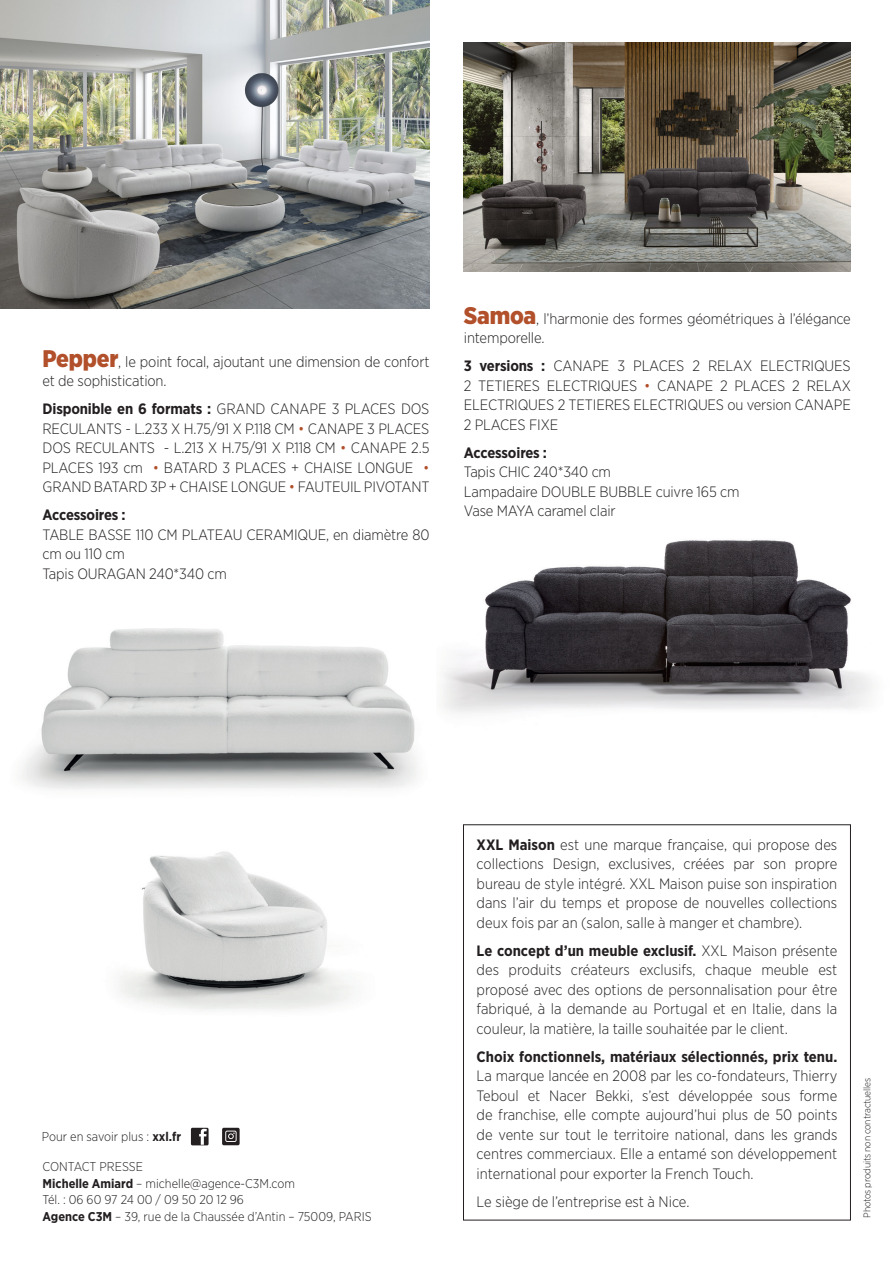
<style>
.page{position:relative;width:893px;height:1263px;background:#fff}
.page>*{position:absolute;margin:0;border:0;box-sizing:border-box;transform-origin:0 0}
.t1{font:300 15px/19.5px "Gotham Narrow";letter-spacing:-.01em;color:#231f20;text-align:justify}
.t2{font:700 15px "Gotham Narrow";letter-spacing:-.015em;color:#231f20}
.t3{font:300 12.75px/16.5px "Gotham Narrow";color:#231f20}
.t4{font:300 9.75px "Gotham Narrow";letter-spacing:-.01em;color:#231f20}
.s1{font-weight:900;font-size:24px;color:#b1502a}
.s2{font-weight:700}
.s3{color:#b1502a}
</style>
<div class="page">
<img style="left:443px;top:540px;width:431px;height:173px">
<div style="left:191px;top:1128px;width:18px;height:17px;background:#231f20;border-radius:2px"></div>
<svg style="left:199px;top:1129px;width:8px;height:16px"></svg>
<div style="left:222px;top:1128px;width:18px;height:17px;background:#231f20;border-radius:2px"></div>
<svg style="left:225px;top:1130px;width:12px;height:12px"></svg>
<div style="left:463px;top:824px;width:388px;height:396px;border:1px solid #231f20"></div>
<img style="left:463px;top:43px;width:388px;height:229px">
<img style="left:0;top:0;width:429px;height:308px">
<img style="left:119px;top:851px;width:235px;height:160px">
<img style="left:21px;top:628px;width:396px;height:162px">
<p class="t1" style="left:43px;top:351px;width:388px"><span class="s1">Pepper</span>, le point focal, ajoutant une dimension de confort et de sophistication.</p>
<p class="t1" style="left:43px;top:399px;width:388px"><span class="s2">Disponible en 6 formats :</span> GRAND CANAPE 3 PLACES DOS RECULANTS - L.233 X H.75/91 X P.118 CM <span class="s3">•</span> CANAPE 3 PLACES DOS RECULANTS - L.213 X H.75/91 X P.118 CM <span class="s3">•</span> CANAPE 2.5<br>PLACES 193 cm <span class="s3">•</span> BATARD 3 PLACES + CHAISE LONGUE <span class="s3">• </span>GRAND BATARD 3P + CHAISE LONGUE <span class="s3">•</span> FAUTEUIL PIVOTANT</p>
<p class="t2" style="left:43px;top:505px;width:85px">Accessoires :</p>
<p class="t1" style="left:43px;top:524px;width:388px">TABLE BASSE 110 CM PLATEAU CERAMIQUE, en diamètre 80 cm ou 110 cm</p>
<p class="t1" style="left:43px;top:563px;width:186px">Tapis OURAGAN 240*340 cm</p>
<p class="t1" style="left:464px;top:308px;width:388px"><span class="s1">Samoa</span>, l’harmonie des formes géométriques à l’élégance intemporelle.</p>
<p class="t1" style="left:464px;top:356px;width:388px"><span class="s2">3 versions :</span> CANAPE 3 PLACES 2 RELAX ELECTRIQUES 2 TETIERES ELECTRIQUES <span class="s3">•</span> CANAPE 2 PLACES 2 RELAX ELECTRIQUES 2 TETIERES ELECTRIQUES ou version CANAPE 2 PLACES FIXE</p>
<p class="t2" style="left:464px;top:443px;width:85px">Accessoires :</p>
<p class="t1" style="left:464px;top:462px;width:149px">Tapis CHIC 240*340 cm</p>
<p class="t1" style="left:464px;top:481px;width:277px">Lampadaire DOUBLE BUBBLE cuivre 165 cm</p>
<p class="t1" style="left:464px;top:501px;width:153px">Vase MAYA caramel clair</p>
<p class="t3" style="left:42px;top:1128px;width:141px">Pour en savoir plus : <span class="s2">xxl.fr</span></p>
<p class="t3" style="left:43px;top:1158px;width:102px">CONTACT PRESSE</p>
<p class="t3" style="left:43px;top:1174px;width:254px"><span class="s2">Michelle Amiard</span> – michelle@agence-C3M.com<br>Tél. : 06 60 97 24 00 / 09 50 20 12 96</p>
<p class="t3" style="left:43px;top:1207px;width:331px"><span class="s2">Agence C3M</span> – 39, rue de la Chaussée d’Antin – 75009, PARIS</p>
<p class="t1" style="left:477px;top:834px;width:362px"><span class="s2">XXL Maison</span> est une marque française, qui propose des collections Design, exclusives, créées par son propre bureau de style intégré. XXL Maison puise son inspiration dans l’air du temps et propose de nouvelles collections deux fois par an (salon, salle à manger et chambre).</p>
<p class="t1" style="left:477px;top:940px;width:362px"><span class="s2">Le concept d’un meuble exclusif.</span> XXL Maison présente des produits créateurs exclusifs, chaque meuble est proposé avec des options de personnalisation pour être fabriqué, à la demande au Portugal et en Italie, dans la couleur, la matière, la taille souhaitée par le client.</p>
<p class="t1" style="left:477px;top:1046px;width:362px"><span class="s2">Choix fonctionnels, matériaux sélectionnés, prix tenu.<br></span>La marque lancée en 2008 par les co-fondateurs, Thierry Teboul et Nacer Bekki, s’est développée sous forme de franchise, elle compte aujourd’hui plus de 50 points de vente sur tout le territoire national, dans les grands centres commerciaux. Elle a entamé son développement international pour exporter la French Touch.</p>
<p class="t1" style="left:477px;top:1191px;width:214px">Le siège de l’entreprise est à Nice.</p>
<p class="t4" style="left:861px;top:1218px;width:142px;rotate:-90deg">Photos produits non contractuelles</p>
</div>
